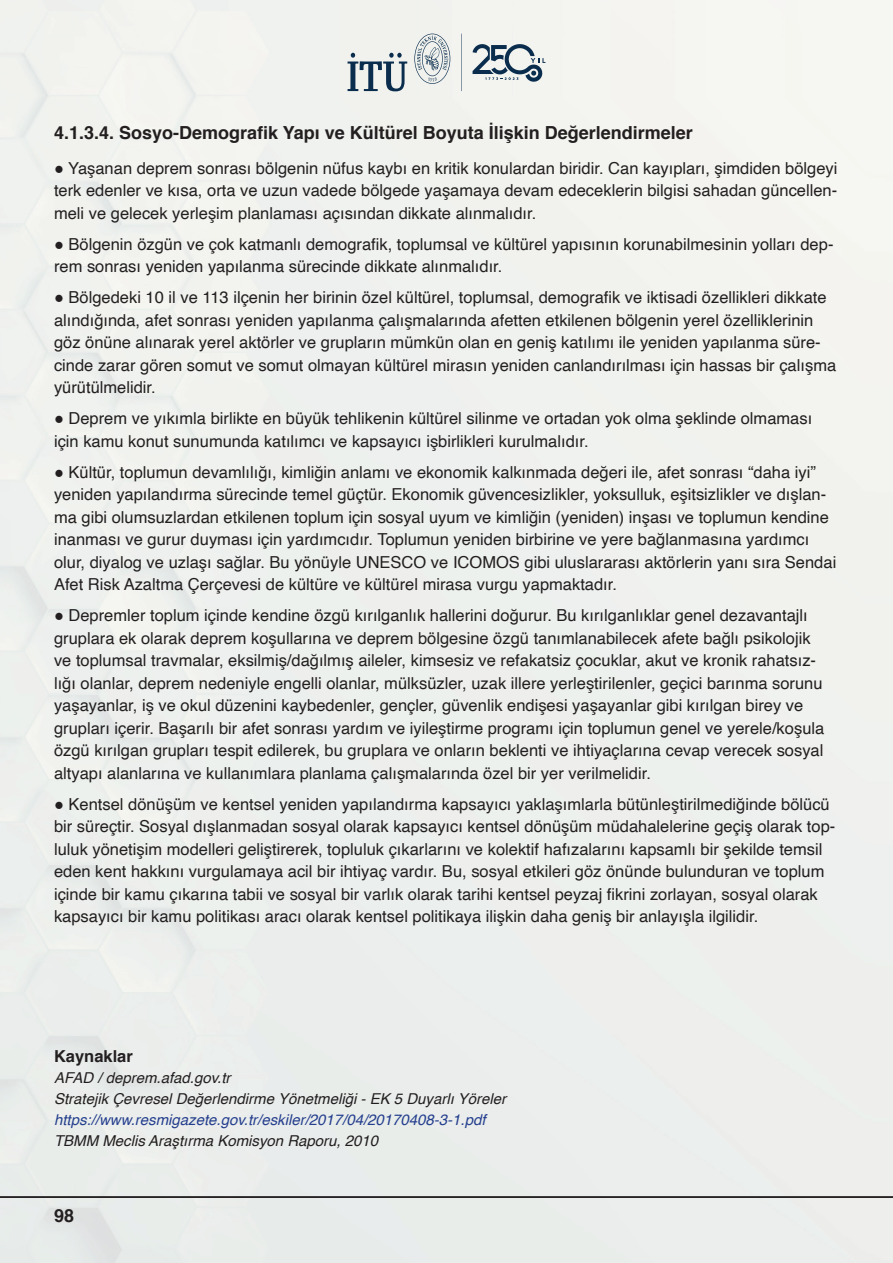
<style>
.page{position:relative;width:893px;height:1263px;background:#fff}
.page>*{position:absolute;margin:0;border:0;box-sizing:border-box;transform-origin:0 0}
.Paragraph_Style_1{font:700 18px "Helvetica";color:#231f20}
.z{font:16.5px/22.5px "Helvetica";color:#231f20}
.z-2{font:700 16.5px "Helvetica";color:#231f20}
.z-3{font:italic 15px "Helvetica";color:#231f20}
.z-4{font:italic 15px "Helvetica";color:#253f8e}
</style>
<div class="page">
<svg style="left:348px;top:53px;width:59px;height:38px;background:#a4b0b8"></svg>
<svg style="left:414px;top:34px;width:36px;height:50px;background:#c8cfd1"></svg>
<svg style="left:461px;top:34px;width:1px;height:57px"></svg>
<svg style="left:473px;top:44px;width:72px;height:38px"></svg>
<hr style="left:0;top:1196px;width:893px;height:1px;background:#231f20">
<hr style="left:0;top:1197px;width:893px;height:1px;background:#231f20">
<p class="Paragraph_Style_1" style="left:54px;top:118px;width:640px">4.1.3.4. Sosyo-Demografik Yapı ve Kültürel Boyuta İlişkin Değerlendirmeler</p>
<p class="z" style="left:54px;top:157px;width:785px;text-align:justify">● Yaşanan deprem sonrası bölgenin nüfus kaybı en kritik konulardan biridir. Can kayıpları, şimdiden bölgeyi terk edenler ve kısa, orta ve uzun vadede bölgede yaşamaya devam edeceklerin bilgisi sahadan güncellen&shy;meli ve gelecek yerleşim planlaması açısından dikkate alınmalıdır.</p>
<p class="z" style="left:54px;top:233px;width:781px">● Bölgenin özgün ve çok katmanlı demografik, toplumsal ve kültürel yapısının korunabilmesinin yolları dep&shy;rem sonrası yeniden yapılanma sürecinde dikkate alınmalıdır.</p>
<p class="z" style="left:54px;top:287px;width:784px">● Bölgedeki 10 il ve 113 ilçenin her birinin özel kültürel, toplumsal, demografik ve iktisadi özellikleri dikkate alındığında, afet sonrası yeniden yapılanma çalışmalarında afetten etkilenen bölgenin yerel özelliklerinin göz önüne alınarak yerel aktörler ve grupların mümkün olan en geniş katılımı ile yeniden yapılanma süre&shy;cinde zarar gören somut ve somut olmayan kültürel mirasın yeniden canlandırılması için hassas bir çalışma yürütülmelidir.</p>
<p class="z" style="left:54px;top:408px;width:760px">● Deprem ve yıkımla birlikte en büyük tehlikenin kültürel silinme ve ortadan yok olma şeklinde olmaması için kamu konut sunumunda katılımcı ve kapsayıcı işbirlikleri kurulmalıdır.</p>
<p class="z" style="left:54px;top:461px;width:784px">● Kültür, toplumun devamlılığı, kimliğin anlamı ve ekonomik kalkınmada değeri ile, afet sonrası “daha iyi” yeniden yapılandırma sürecinde temel güçtür. Ekonomik güvencesizlikler, yoksulluk, eşitsizlikler ve dışlan&shy;ma gibi olumsuzlardan etkilenen toplum için sosyal uyum ve kimliğin (yeniden) inşası ve toplumun kendine inanması ve gurur duyması için yardımcıdır. Toplumun yeniden birbirine ve yere bağlanmasına yardımcı olur, diyalog ve uzlaşı sağlar. Bu yönüyle UNESCO ve ICOMOS gibi uluslararası aktörlerin yanı sıra Sendai Afet Risk Azaltma Çerçevesi de kültüre ve kültürel mirasa vurgu yapmaktadır.</p>
<p class="z" style="left:54px;top:605px;width:772px">● Depremler toplum içinde kendine özgü kırılganlık hallerini doğurur. Bu kırılganlıklar genel dezavantajlı gruplara ek olarak deprem koşullarına ve deprem bölgesine özgü tanımlanabilecek afete bağlı psikolojik ve toplumsal travmalar, eksilmiş/dağılmış aileler, kimsesiz ve refakatsiz çocuklar, akut ve kronik rahatsız&shy;lığı olanlar, deprem nedeniyle engelli olanlar, mülksüzler, uzak illere yerleştirilenler, geçici barınma sorunu yaşayanlar, iş ve okul düzenini kaybedenler, gençler, güvenlik endişesi yaşayanlar gibi kırılgan birey ve grupları içerir. Başarılı bir afet sonrası yardım ve iyileştirme programı için toplumun genel ve yerele/koşula özgü kırılgan grupları tespit edilerek, bu gruplara ve onların beklenti ve ihtiyaçlarına cevap verecek sosyal altyapı alanlarına ve kullanımlara planlama çalışmalarında özel bir yer verilmelidir.</p>
<p class="z" style="left:54px;top:793px;width:783px">● Kentsel dönüşüm ve kentsel yeniden yapılandırma kapsayıcı yaklaşımlarla bütünleştirilmediğinde bölücü bir süreçtir. Sosyal dışlanmadan sosyal olarak kapsayıcı kentsel dönüşüm müdahalelerine geçiş olarak top&shy;luluk yönetişim modelleri geliştirerek, topluluk çıkarlarını ve kolektif hafızalarını kapsamlı bir şekilde temsil eden kent hakkını vurgulamaya acil bir ihtiyaç vardır. Bu, sosyal etkileri göz önünde bulunduran ve toplum içinde bir kamu çıkarına tabii ve sosyal bir varlık olarak tarihi kentsel peyzaj fikrini zorlayan, sosyal olarak kapsayıcı bir kamu politikası aracı olarak kentsel politikaya ilişkin daha geniş bir anlayışla ilgilidir.</p>
<p class="z-2" style="left:54px;top:1043px;width:80px">Kaynaklar</p>
<p class="z-3" style="left:54px;top:1066px;width:178px">AFAD / deprem.afad.gov.tr</p>
<p class="z-3" style="left:54px;top:1087px;width:454px">Stratejik Çevresel Değerlendirme Yönetmeliği - EK 5 Duyarlı Yöreler</p>
<p class="z-4" style="left:54px;top:1108px;width:433px">https://www.resmigazete.gov.tr/eskiler/2017/04/20170408-3-1.pdf</p>
<p class="z-3" style="left:54px;top:1129px;width:326px">TBMM Meclis Araştırma Komisyon Raporu, 2010</p>
<p class="Paragraph_Style_1" style="left:54px;top:1201px;width:22px">98</p>
</div>
